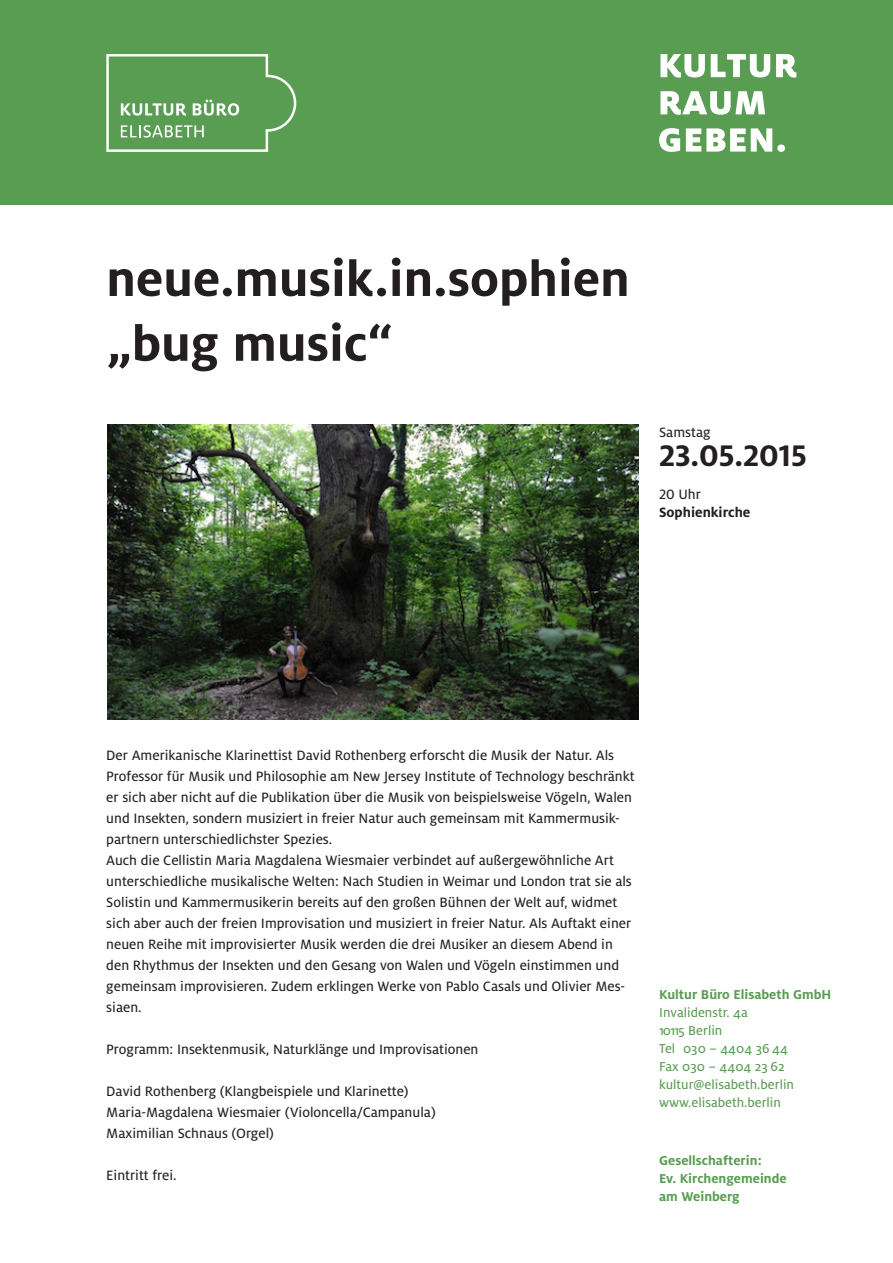
<style>
.page{position:relative;width:893px;height:1263px;background:#fff}
.page>*{position:absolute;margin:0;border:0;box-sizing:border-box;transform-origin:0 0}
.t1{font:700 54px/64.8px "Milo LF";color:#231f20}
.t2{font:700 33px "Milo LF";color:#231f20}
.t3{font:15px/21px "Milo LF Text";color:#231f20}
.t4{font:700 15px "Milo";color:#231f20}
.t5{font:15px "Milo Text";color:#231f20}
.t6{font:14.25px/18px "Milo Text";color:#599d52}
.t7{font:700 14.25px/18px "Milo";color:#599d52}
</style>
<div class="page">
<div style="left:0;top:0;width:893px;height:204px;background:#599d52"></div>
<svg style="left:106px;top:54px;width:190px;height:98px"></svg>
<svg style="left:659px;top:128px;width:126px;height:24px"></svg>
<svg style="left:660px;top:91px;width:105px;height:24px"></svg>
<svg style="left:660px;top:54px;width:136px;height:24px"></svg>
<img style="left:107px;top:424px;width:532px;height:296px">
<h1 class="t1" style="left:106px;top:246px;width:525px">neue.musik.in.sophien „bug music“</h1>
<p class="t5" style="left:659px;top:423px;width:53px">Samstag</p>
<h2 class="t2" style="left:659px;top:436px;width:149px">23.05.2015</h2>
<p class="t3" style="left:659px;top:484px;width:43px">20 Uhr</p>
<p class="t4" style="left:659px;top:504px;width:93px">Sophienkirche</p>
<p class="t3" style="left:106px;top:744px;width:530px">Der Amerikanische Klarinettist David Rothenberg erforscht die Musik der Natur. Als Professor für Musik und Philosophie am New Jersey Institute of Technology beschränkt er sich aber nicht auf die Publikation über die Musik von beispielsweise Vögeln, Walen und Insekten, sondern musiziert in freier Natur auch gemeinsam mit Kammermusik&shy;partnern unterschiedlichster Spezies.<br>Auch die Cellistin Maria Magdalena Wiesmaier verbindet auf außergewöhnliche Art unterschiedliche musikalische Welten: Nach Studien in Weimar und London trat sie als Solistin und Kammermusikerin bereits auf den großen Bühnen der Welt auf, widmet sich aber auch der freien Improvisation und musiziert in freier Natur. Als Auftakt einer neuen Reihe mit improvisierter Musik werden die drei Musiker an diesem Abend in den Rhythmus der Insekten und den Gesang von Walen und Vögeln einstimmen und gemeinsam improvisieren. Zudem erklingen Werke von Pablo Casals und Olivier Mes&shy;siaen.</p>
<p class="t3" style="left:106px;top:1038px;width:374px">Programm: Insektenmusik, Naturklänge und Improvisationen</p>
<p class="t3" style="left:106px;top:1080px;width:331px">David Rothenberg (Klangbeispiele und Klarinette)<br>Maria-Magdalena Wiesmaier (Violoncella/Campanula)<br>Maximilian Schnaus (Orgel)</p>
<p class="t3" style="left:106px;top:1164px;width:72px">Eintritt frei.</p>
<p class="t7" style="left:659px;top:986px;width:174px">Kultur Büro Elisabeth GmbH</p>
<p class="t6" style="left:659px;top:1004px;width:136px">Invalidenstr. 4a<br>10115 Berlin<br>Tel 030 – 4404 36 44<br>Fax 030 – 4404 23 62 kultur@elisabeth.berlin www.elisabeth.berlin</p>
<p class="t7" style="left:659px;top:1151px;width:129px">Gesellschafterin:<br>Ev. Kirchengemeinde am Weinberg</p>
</div>
